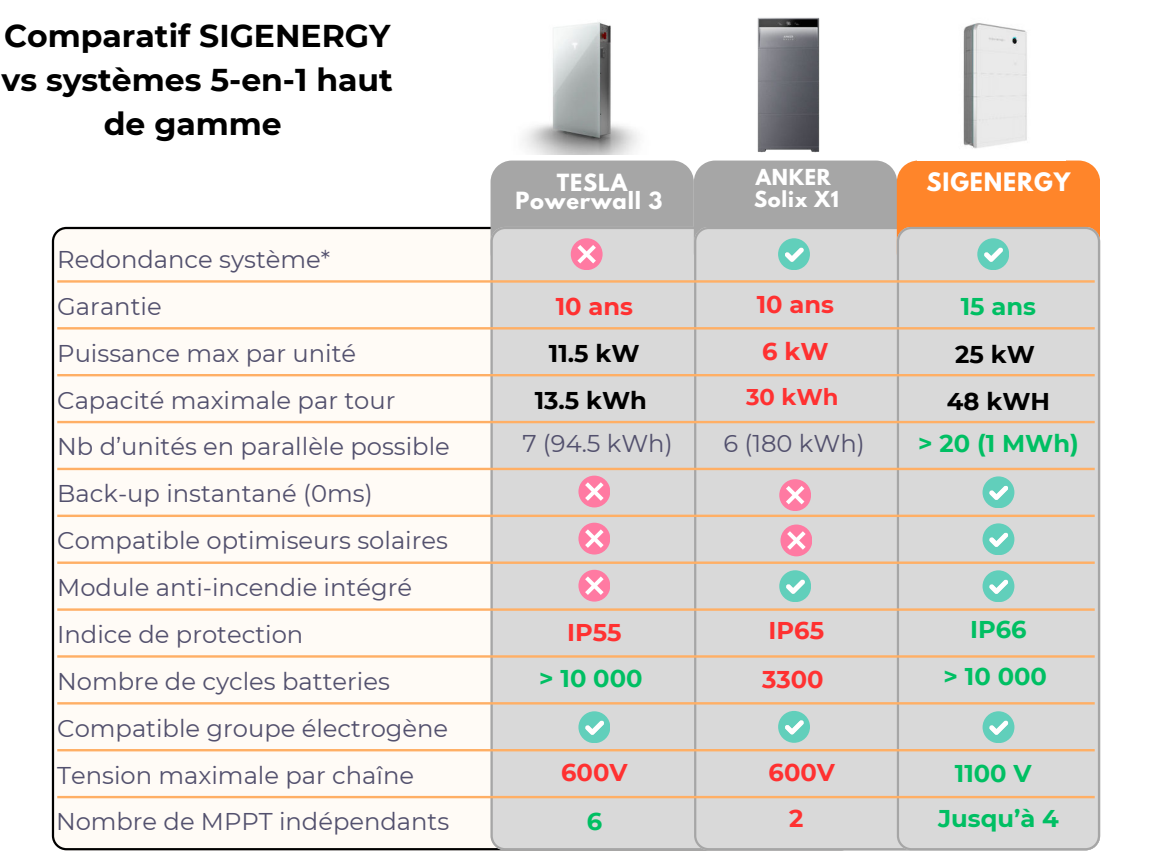
<style>
.page{position:relative;width:1152px;height:864px;background:#fff}
.page>*{position:absolute;margin:0;border:0;box-sizing:border-box;transform-origin:0 0}
.t1{font:700 31.5px/43.8px "Montserrat";color:#000;text-align:center}
.t2{font:24.3px/47px "Montserrat";color:#52506d}
.t3{font:700 24.15px "Montserrat";color:#00bf63}
.t4{font:24.15px "Montserrat";color:#52506d}
.t5{font:700 24.15px/47.2px "Montserrat";color:#ff3131}
.t6{font:700 24.15px/47.2px "Montserrat";color:#000;text-align:center}
.t7{font:700 22.65px "Montserrat";color:#ff3131}
.t8{font:700 22.5px "League Spartan";letter-spacing:.04em;color:#fff}
.t9{font:700 21px/18px "League Spartan";letter-spacing:.04em;color:#fff;text-align:center}
.t10{font:700 19.5px/21.3px "League Spartan";letter-spacing:.04em;color:#fff}
</style>
<div class="page">
<div style="left:52px;top:227px;width:439px;height:623px;background:#fffbf6"></div>
<div style="left:491px;top:274px;width:203px;height:576px;background:#d9d9d9"></div>
<div style="left:694px;top:274px;width:203px;height:576px;background:#d9d9d9"></div>
<div style="left:897px;top:274px;width:203px;height:576px;background:#d9d9d9"></div>
<hr style="left:57px;top:421px;width:1038px;height:2px;background:#ffaf65">
<hr style="left:57px;top:515px;width:1038px;height:2px;background:#ffaf65">
<hr style="left:57px;top:608px;width:1038px;height:3px;background:#ffaf65">
<hr style="left:57px;top:702px;width:1038px;height:3px;background:#ffaf65">
<hr style="left:57px;top:796px;width:1038px;height:2px;background:#ffaf65">
<hr style="left:57px;top:327px;width:1038px;height:3px;background:#ffaf65">
<hr style="left:57px;top:280px;width:1038px;height:3px;background:#ffaf65">
<hr style="left:57px;top:374px;width:1038px;height:2px;background:#ffaf65">
<hr style="left:57px;top:468px;width:1038px;height:2px;background:#ffaf65">
<hr style="left:57px;top:562px;width:1038px;height:2px;background:#ffaf65">
<hr style="left:57px;top:655px;width:1038px;height:3px;background:#ffaf65">
<hr style="left:57px;top:749px;width:1038px;height:2px;background:#ffaf65">
<div style="left:578px;top:570px;width:32px;height:31px;background:#ff7aa2;border-radius:50%"></div>
<svg style="left:585px;top:576px;width:19px;height:19px"></svg>
<div style="left:578px;top:523px;width:32px;height:31px;background:#ff7aa2;border-radius:50%"></div>
<svg style="left:585px;top:529px;width:19px;height:19px"></svg>
<div style="left:578px;top:476px;width:32px;height:31px;background:#ff7aa2;border-radius:50%"></div>
<svg style="left:585px;top:482px;width:19px;height:19px"></svg>
<svg style="left:779px;top:570px;width:32px;height:32px"></svg>
<svg style="left:983px;top:476px;width:31px;height:32px"></svg>
<svg style="left:983px;top:523px;width:31px;height:32px"></svg>
<svg style="left:983px;top:570px;width:31px;height:32px"></svg>
<svg style="left:983px;top:711px;width:31px;height:32px"></svg>
<div style="left:779px;top:479px;width:32px;height:32px;background:#ff7aa2;border-radius:50%"></div>
<svg style="left:786px;top:486px;width:18px;height:18px"></svg>
<div style="left:780px;top:525px;width:32px;height:31px;background:#ff7aa2;border-radius:50%"></div>
<svg style="left:787px;top:531px;width:19px;height:19px"></svg>
<svg style="left:778px;top:711px;width:32px;height:31px"></svg>
<svg style="left:578px;top:711px;width:32px;height:32px"></svg>
<svg style="left:491px;top:161px;width:609px;height:113px;background:#c9b3a1"></svg>
<img style="left:523px;top:22px;width:115px;height:132px">
<img style="left:757px;top:17px;width:63px;height:136px">
<img style="left:963px;top:23px;width:64px;height:126px">
<p class="t1" style="left:2px;top:12px;width:393px">Comparatif SIGENERGY vs systèmes 5-en-1 haut de gamme</p>
<p class="t2" style="left:57px;top:235px;width:394px">Redondance système*<br>Garantie<br>Puissance max par unité<br>Capacité maximale par tour<br>Nb d’unités en parallèle possible<br>Back-up instantané (0ms)<br>Compatible optimiseurs solaires<br>Module anti-incendie intégré<br>Indice de protection<br>Nombre de cycles batteries<br>Compatible groupe électrogène<br>Tension maximale par chaîne</p>
<p class="t9" style="left:515px;top:173px;width:149px">TESLA<br>Powerwall 3</p>
<p class="t10" style="left:754px;top:167px;width:86px">ANKER<br>Solix X1</p>
<p class="t8" style="left:927px;top:164px;width:145px">SIGENERGY</p>
<p class="t5" style="left:757px;top:280px;width:79px">10 ans<br>6 kW</p>
<p class="t7" style="left:746px;top:381px;width:94px">30 kWh</p>
<p class="t5" style="left:556px;top:282px;width:79px">10 ans</p>
<p class="t6" style="left:535px;top:329px;width:114px">11.5 kW<br>13.5 kWh</p>
<p class="t4" style="left:522px;top:426px;width:152px">7 (94.5 kWh)</p>
<p class="t4" style="left:723px;top:426px;width:143px">6 (180 kWh)</p>
<p class="t3" style="left:918px;top:426px;width:162px">&gt; 20 (1 MWh)</p>
<p class="t3" style="left:961px;top:289px;width:77px">15 ans</p>
<p class="t6" style="left:947px;top:329px;width:105px">25 kW<br>48 kWH</p>
<p class="t5" style="left:567px;top:607px;width:56px">IP55</p>
<p class="t5" style="left:769px;top:606px;width:57px">IP65</p>
<p class="t3" style="left:970px;top:612px;width:58px">IP66</p>
<p class="t3" style="left:539px;top:661px;width:105px">&gt; 10 000</p>
<p class="t5" style="left:762px;top:654px;width:63px">3300</p>
<p class="t3" style="left:944px;top:659px;width:105px">&gt; 10 000</p>
<p class="t5" style="left:561px;top:748px;width:68px">600V</p>
<p class="t5" style="left:769px;top:748px;width:68px">600V</p>
<p class="t3" style="left:955px;top:756px;width:78px">1100 V</p>
<p class="t4" style="left:56px;top:805px;width:395px">Nombre de MPPT indépendants</p>
<p class="t3" style="left:587px;top:805px;width:17px">6</p>
<p class="t5" style="left:789px;top:794px;width:16px">2</p>
<p class="t3" style="left:938px;top:801px;width:122px">Jusqu’à 4</p>
</div>
